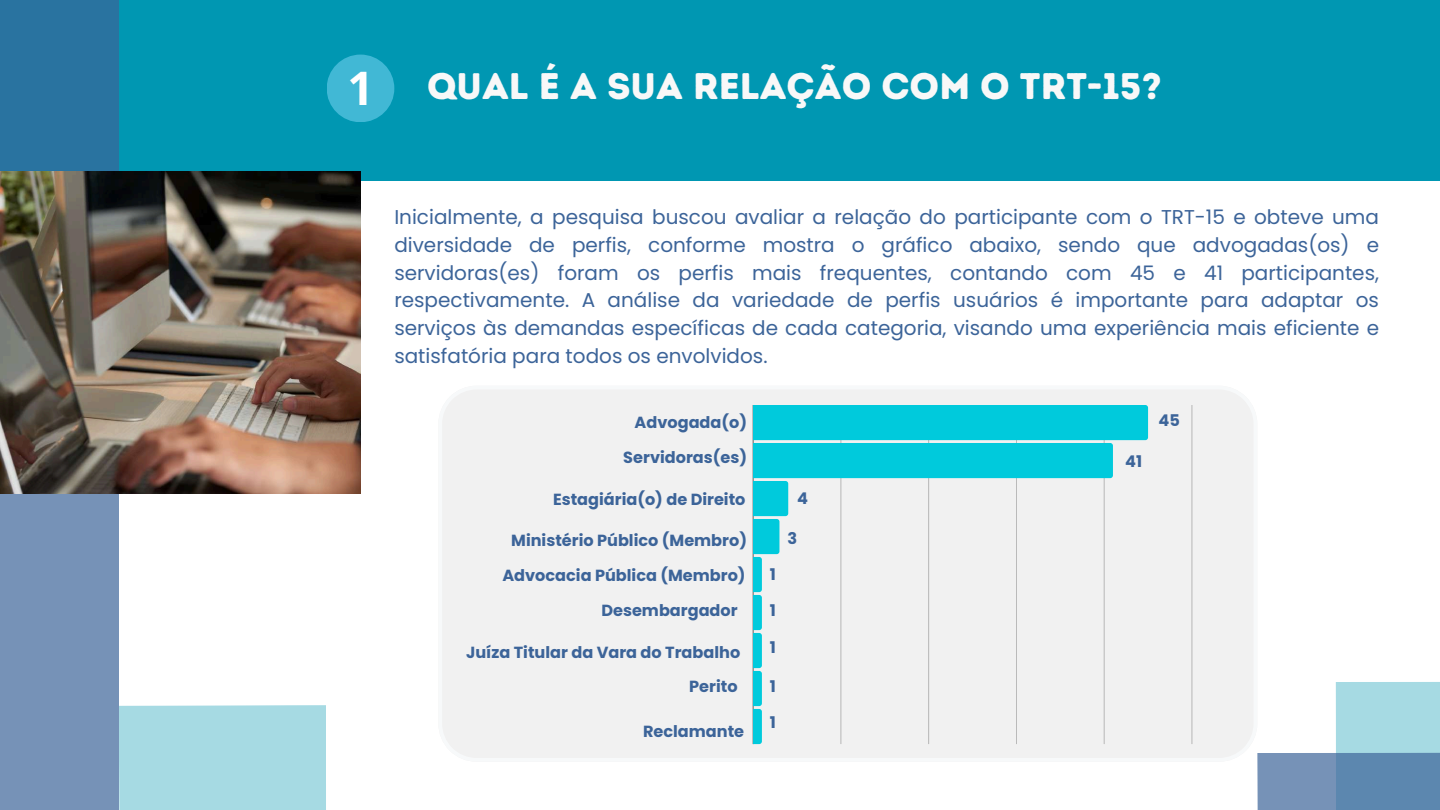
<style>
.page{position:relative;width:1440px;height:810px;background:#fff}
.page>*{position:absolute;margin:0;border:0;box-sizing:border-box;transform-origin:0 0}
.t1{font:37px "Intro Rust Base";color:#f8f8f8}
.t2{font:20px/27.8px "Poppins";color:#3c6499;text-align:justify}
.t3{font:700 16.1px/35px "Poppins";color:#3c6499;text-align:right}
.s1{font-family:"Open Sans";font-weight:700;font-size:46.2px;color:#fff}
</style>
<div class="page">
<div style="left:0;top:0;width:1440px;height:181px;background:#0097b2"></div>
<div style="left:119px;top:705px;width:207px;height:105px;background:#a6dae3"></div>
<svg style="left:1257px;top:682px;width:183px;height:128px"></svg>
<svg style="left:0;top:0;width:118px;height:810px;fill:#7692b7"></svg>
<img style="left:0;top:171px;width:360px;height:322px">
<div style="left:327px;top:55px;width:67px;height:67px;background:#41b8d5;border-radius:50%"></div>
<div style="left:442px;top:389px;width:812px;height:369px;background:#f1f1f1"></div>
<hr style="left:1192px;top:405px;width:1px;height:339px;background:#000">
<svg style="left:753px;top:405px;width:395px;height:339px"></svg>
<h1 class="t1" style="left:347px;top:64px;width:816px"><span class="s1">1</span> QUAL É A SUA RELAÇÃO COM O TRT-15?</h1>
<p class="t2" style="left:394px;top:203px;width:986px">Inicialmente, a pesquisa buscou avaliar a relação do participante com o TRT-15 e obteve uma diversidade de perfis, conforme mostra o gráfico abaixo, sendo que advogadas(os) e servidoras(es) foram os perfis mais frequentes, contando com 45 e 41 participantes, respectivamente. A análise da variedade de perfis usuários é importante para adaptar os serviços às demandas específicas de cada categoria, visando uma experiência mais eficiente e satisfatória para todos os envolvidos.</p>
<p class="t3" style="left:623px;top:405px;width:125px">Advogada(o)<br>Servidoras(es)</p>
<p class="t3" style="left:553px;top:481px;width:194px">Estagiária(o) de Direito</p>
<p class="t3" style="left:511px;top:523px;width:237px">Ministério Público (Membro)</p>
<p class="t3" style="left:502px;top:558px;width:245px">Advocacia Pública (Membro)</p>
<p class="t3" style="left:601px;top:593px;width:138px">Desembargador</p>
<p class="t3" style="left:466px;top:636px;width:276px;line-height:33.8px">Juíza Titular da Vara do Trabalho<br>Perito</p>
<p class="t3" style="left:643px;top:713px;width:103px">Reclamante</p>
<p class="t3" style="left:770px;top:557px;width:8px">1</p>
<p class="t3" style="left:770px;top:593px;width:8px">1</p>
<p class="t3" style="left:770px;top:630px;width:8px">1</p>
<p class="t3" style="left:770px;top:669px;width:8px">1</p>
<p class="t3" style="left:770px;top:705px;width:8px">1</p>
<p class="t3" style="left:797px;top:481px;width:12px">4</p>
<p class="t3" style="left:788px;top:520px;width:11px">3</p>
<p class="t3" style="left:1125px;top:444px;width:18px">41</p>
<p class="t3" style="left:1158px;top:402px;width:23px">45</p>
</div>
